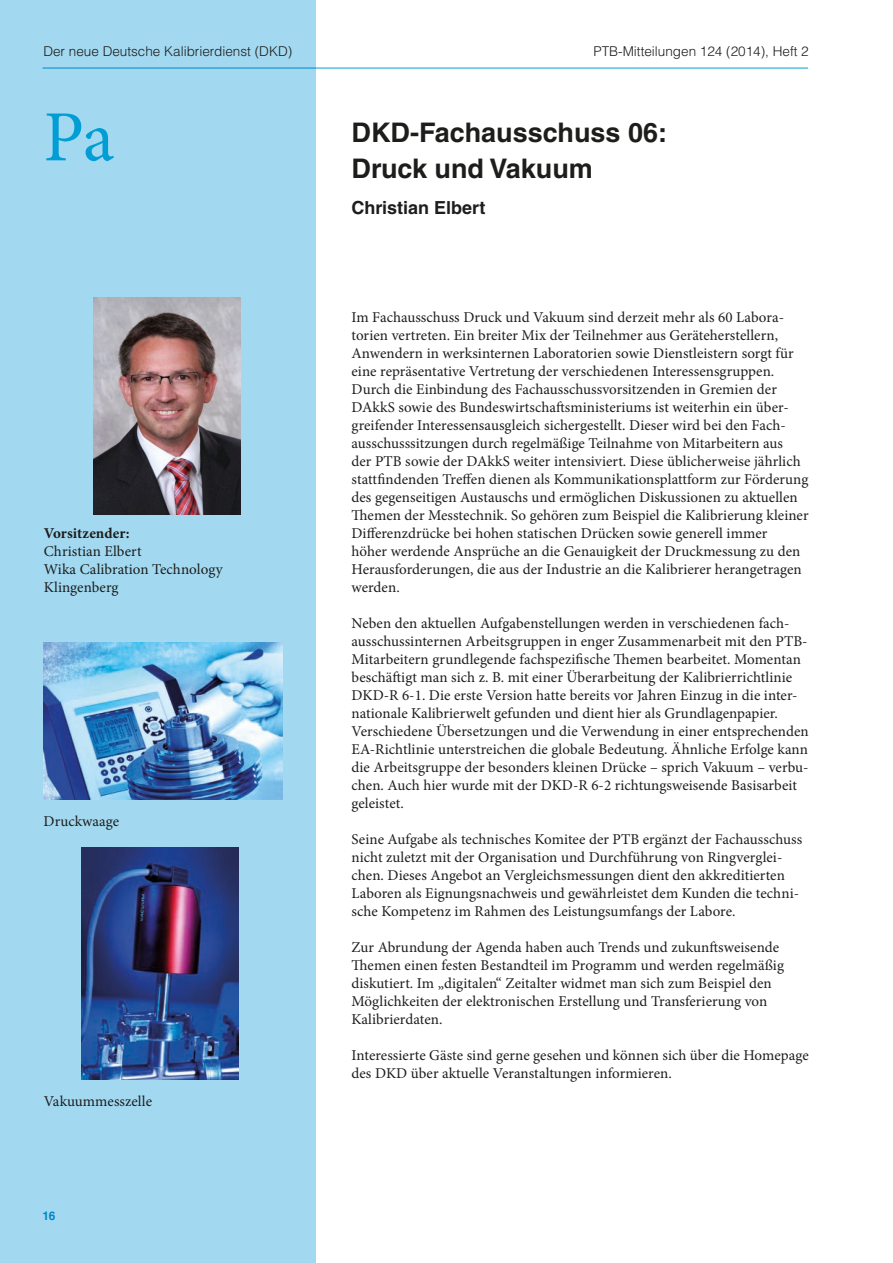
<style>
.page{position:relative;width:893px;height:1263px;background:#fff}
.page>*{position:absolute;margin:0;border:0;box-sizing:border-box;transform-origin:0 0}
.t1{font:72px "Minion Pro";color:#009ed4}
.t2{font:700 27px/36px "Helvetica LT Std";color:#1d1d1b}
.t3{font:700 18px "Helvetica LT Std";color:#1d1d1b}
.t4{font:15px/18px "Minion Pro";letter-spacing:.005em;color:#1d1d1b}
.t5{font:700 15px "Minion Pro";color:#1d1d1b}
.t6{font:300 13.5px "Helvetica LT Std";color:#1d1d1b}
.t7{font:700 12px "Helvetica LT Std";color:#009ed4}
</style>
<div class="page">
<hr style="left:43px;top:68px;width:765px;height:1px;background:#009ed4">
<div style="left:0;top:0;width:316px;height:1263px;background:#a2d9f1"></div>
<img style="left:93px;top:297px;width:148px;height:217px">
<img style="left:82px;top:847px;width:156px;height:232px">
<img style="left:44px;top:642px;width:239px;height:157px">
<p class="t6" style="left:43px;top:43px;width:250px">Der neue Deutsche Kalibrierdienst (DKD)</p>
<p class="t6" style="left:593px;top:43px;width:217px">PTB-Mitteilungen 124 (2014), Heft 2</p>
<h1 class="t1" style="left:43px;top:89px;width:72px">Pa</h1>
<p class="t5" style="left:44px;top:523px;width:87px">Vorsitzender:</p>
<p class="t4" style="left:44px;top:543px;width:180px">Christian Elbert<br>Wika Calibration Technology<br>Klingenberg</p>
<p class="t4" style="left:44px;top:813px;width:77px">Druckwaage</p>
<p class="t4" style="left:44px;top:1093px;width:110px">Vakuummesszelle</p>
<p class="t7" style="left:43px;top:1208px;width:14px">16</p>
<h2 class="t2" style="left:351px;top:114px;width:317px">DKD-Fachausschuss 06:<br>Druck und Vakuum</h2>
<p class="t3" style="left:351px;top:197px;width:136px">Christian Elbert</p>
<p class="t4" style="left:351px;top:309px;width:459px">Im Fachausschuss Druck und Vakuum sind derzeit mehr als 60 Labora&shy;torien vertreten. Ein breiter Mix der Teilnehmer aus Geräteherstellern, Anwendern in werksinternen Laboratorien sowie Dienstleistern sorgt für eine repräsentative Vertretung der verschiedenen Interessensgruppen.<br>Durch die Einbindung des Fachausschussvorsitzenden in Gremien der DAkkS sowie des Bundeswirtschaftsministeriums ist weiterhin ein über&shy;greifender Interessensausgleich sichergestellt. Dieser wird bei den Fach&shy;ausschusssitzungen durch regelmäßige Teilnahme von Mitarbeitern aus<br>der PTB sowie der DAkkS weiter intensiviert. Diese üblicherweise jährlich stattfindenden Treffen dienen als Kommunikationsplattform zur Förderung des gegenseitigen Austauschs und ermöglichen Diskussionen zu aktuellen Themen der Messtechnik. So gehören zum Beispiel die Kalibrierung kleiner Differenzdrücke bei hohen statischen Drücken sowie generell immer<br>höher werdende Ansprüche an die Genauigkeit der Druckmessung zu den Herausforderungen, die aus der Industrie an die Kalibrierer herangetragen werden.</p>
<p class="t4" style="left:351px;top:615px;width:459px">Neben den aktuellen Aufgabenstellungen werden in verschiedenen fach&shy;ausschussinternen Arbeitsgruppen in enger Zusammenarbeit mit den PTB-Mitarbeitern grundlegende fachspezifische Themen bearbeitet. Momentan beschäftigt man sich z. B. mit einer Überarbeitung der Kalibrierrichtlinie DKD-R 6-1. Die erste Version hatte bereits vor Jahren Einzug in die inter&shy;nationale Kalibrierwelt gefunden und dient hier als Grundlagenpapier.<br>Verschiedene Übersetzungen und die Verwendung in einer entsprechenden EA-Richtlinie unterstreichen die globale Bedeutung. Ähnliche Erfolge kann die Arbeitsgruppe der besonders kleinen Drücke – sprich Vakuum – verbu&shy;chen. Auch hier wurde mit der DKD-R 6-2 richtungsweisende Basisarbeit geleistet.</p>
<p class="t4" style="left:351px;top:831px;width:452px">Seine Aufgabe als technisches Komitee der PTB ergänzt der Fachausschuss nicht zuletzt mit der Organisation und Durchführung von Ringverglei&shy;chen. Dieses Angebot an Vergleichsmessungen dient den akkreditierten Laboren als Eignungsnachweis und gewährleistet dem Kunden die techni&shy;sche Kompetenz im Rahmen des Leistungsumfangs der Labore.</p>
<p class="t4" style="left:351px;top:939px;width:434px">Zur Abrundung der Agenda haben auch Trends und zukunftsweisende Themen einen festen Bestandteil im Programm und werden regelmäßig diskutiert. Im „digitalen“ Zeitalter widmet man sich zum Beispiel den Möglichkeiten der elektronischen Erstellung und Transferierung von Kalibrierdaten.</p>
<p class="t4" style="left:351px;top:1047px;width:459px">Interessierte Gäste sind gerne gesehen und können sich über die Homepage des DKD über aktuelle Veranstaltungen informieren.</p>
</div>
